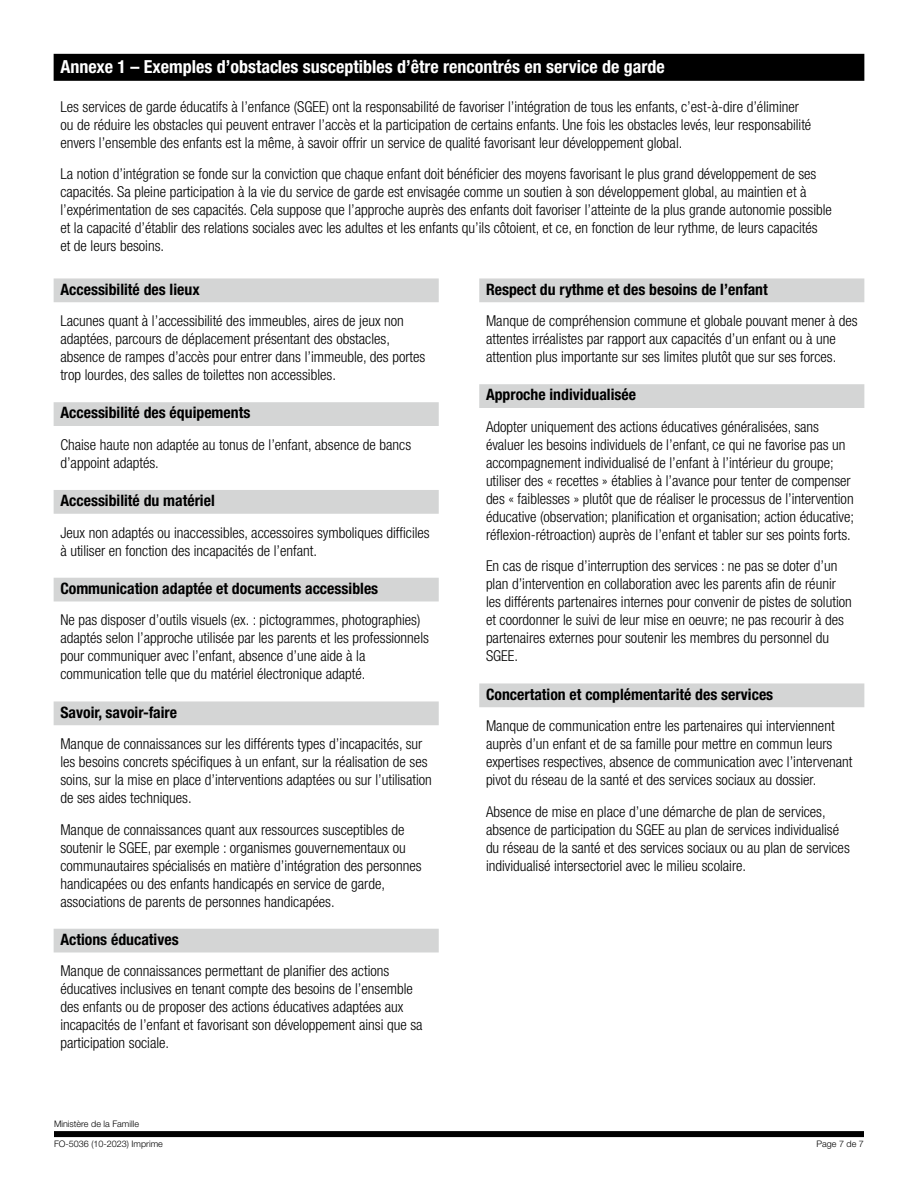
<style>
.page{position:relative;width:918px;height:1188px;background:#fff}
.page>*{position:absolute;margin:0;border:0;box-sizing:border-box;transform-origin:0 0}
.t1{font:700 condensed 18px "Helvetica Neue LT Std";color:#fff}
.t2{font:700 condensed 15.75px "Helvetica Neue LT Std";color:#000}
.t3{font:300 condensed 15px/18px "Helvetica Neue LT Std";color:#000}
.t4{font:300 9px "Helvetica Neue LT Std";color:#000}
</style>
<div class="page">
<div style="left:54px;top:1131px;width:810px;height:6px;background:#000"></div>
<div style="left:54px;top:54px;width:810px;height:27px;background:#000"></div>
<div style="left:54px;top:278px;width:385px;height:24px;background:#d4d5d5"></div>
<div style="left:54px;top:402px;width:385px;height:24px;background:#d4d5d5"></div>
<div style="left:54px;top:490px;width:385px;height:24px;background:#d4d5d5"></div>
<div style="left:54px;top:578px;width:385px;height:23px;background:#d4d5d5"></div>
<div style="left:54px;top:701px;width:385px;height:24px;background:#d4d5d5"></div>
<div style="left:54px;top:929px;width:385px;height:23px;background:#d4d5d5"></div>
<div style="left:479px;top:278px;width:385px;height:24px;background:#d4d5d5"></div>
<div style="left:479px;top:384px;width:385px;height:24px;background:#d4d5d5"></div>
<div style="left:479px;top:683px;width:385px;height:24px;background:#d4d5d5"></div>
<h2 class="t1" style="left:60px;top:56px;width:606px">Annexe 1 – Exemples d’obstacles susceptibles d’être rencontrés en service de garde</h2>
<p class="t3" style="left:60px;top:97px;width:752px">Les services de garde éducatifs à l’enfance (SGEE) ont la responsabilité de favoriser l’intégration de tous les enfants, c’est-à-dire d’éliminer ou de réduire les obstacles qui peuvent entraver l’accès et la participation de certains enfants. Une fois les obstacles levés, leur responsabilité envers l’ensemble des enfants est la même, à savoir offrir un service de qualité favorisant leur développement global.</p>
<p class="t3" style="left:60px;top:165px;width:773px">La notion d’intégration se fonde sur la conviction que chaque enfant doit bénéficier des moyens favorisant le plus grand développement de ses capacités. Sa pleine participation à la vie du service de garde est envisagée comme un soutien à son développement global, au maintien et à l’expérimentation de ses capacités. Cela suppose que l’approche auprès des enfants doit favoriser l’atteinte de la plus grande autonomie possible et la capacité d’établir des relations sociales avec les adultes et les enfants qu’ils côtoient, et ce, en fonction de leur rythme, de leurs capacités<br>et de leurs besoins.</p>
<h3 class="t2" style="left:60px;top:280px;width:141px">Accessibilité des lieux</h3>
<p class="t3" style="left:60px;top:312px;width:367px">Lacunes quant à l’accessibilité des immeubles, aires de jeux non adaptées, parcours de déplacement présentant des obstacles, absence de rampes d’accès pour entrer dans l’immeuble, des portes trop lourdes, des salles de toilettes non accessibles.</p>
<h3 class="t2" style="left:60px;top:403px;width:192px">Accessibilité des équipements</h3>
<p class="t3" style="left:60px;top:436px;width:352px">Chaise haute non adaptée au tonus de l’enfant, absence de bancs d’appoint adaptés.</p>
<h3 class="t2" style="left:60px;top:491px;width:156px">Accessibilité du matériel</h3>
<p class="t3" style="left:60px;top:523px;width:371px">Jeux non adaptés ou inaccessibles, accessoires symboliques difficiles à utiliser en fonction des incapacités de l’enfant.</p>
<h3 class="t2" style="left:60px;top:579px;width:319px">Communication adaptée et documents accessibles</h3>
<p class="t3" style="left:60px;top:611px;width:370px">Ne pas disposer d’outils visuels (ex. : pictogrammes, photographies) adaptés selon l’approche utilisée par les parents et les professionnels pour communiquer avec l’enfant, absence d’une aide à la communication telle que du matériel électronique adapté.</p>
<h3 class="t2" style="left:60px;top:703px;width:118px">Savoir, savoir-faire</h3>
<p class="t3" style="left:60px;top:735px;width:373px">Manque de connaissances sur les différents types d’incapacités, sur les besoins concrets spécifiques à un enfant, sur la réalisation de ses soins, sur la mise en place d’interventions adaptées ou sur l’utilisation de ses aides techniques.</p>
<p class="t3" style="left:60px;top:820px;width:363px">Manque de connaissances quant aux ressources susceptibles de soutenir le SGEE, par exemple : organismes gouvernementaux ou communautaires spécialisés en matière d’intégration des personnes handicapées ou des enfants handicapés en service de garde, associations de parents de personnes handicapées.</p>
<h3 class="t2" style="left:60px;top:930px;width:120px">Actions éducatives</h3>
<p class="t3" style="left:60px;top:962px;width:364px">Manque de connaissances permettant de planifier des actions éducatives inclusives en tenant compte des besoins de l’ensemble des enfants ou de proposer des actions éducatives adaptées aux incapacités de l’enfant et favorisant son développement ainsi que sa participation sociale.</p>
<h3 class="t2" style="left:486px;top:280px;width:283px">Respect du rythme et des besoins de l’enfant</h3>
<p class="t3" style="left:486px;top:312px;width:373px">Manque de compréhension commune et globale pouvant mener à des attentes irréalistes par rapport aux capacités d’un enfant ou à une attention plus importante sur ses limites plutôt que sur ses forces.</p>
<h3 class="t2" style="left:486px;top:385px;width:152px">Approche individualisée</h3>
<p class="t3" style="left:486px;top:418px;width:369px">Adopter uniquement des actions éducatives généralisées, sans évaluer les besoins individuels de l’enfant, ce qui ne favorise pas un accompagnement individualisé de l’enfant à l’intérieur du groupe; utiliser des « recettes » établies à l’avance pour tenter de compenser des « faiblesses » plutôt que de réaliser le processus de l’intervention éducative (observation; planification et organisation; action éducative; réflexion-rétroaction) auprès de l’enfant et tabler sur ses points forts.</p>
<p class="t3" style="left:486px;top:557px;width:367px">En cas de risque d’interruption des services : ne pas se doter d’un plan d’intervention en collaboration avec les parents afin de réunir les différents partenaires internes pour convenir de pistes de solution et coordonner le suivi de leur mise en oeuvre; ne pas recourir à des partenaires externes pour soutenir les membres du personnel du SGEE.</p>
<h3 class="t2" style="left:486px;top:685px;width:289px">Concertation et complémentarité des services</h3>
<p class="t3" style="left:486px;top:717px;width:368px">Manque de communication entre les partenaires qui interviennent auprès d’un enfant et de sa famille pour mettre en commun leurs expertises respectives, absence de communication avec l’intervenant pivot du réseau de la santé et des services sociaux au dossier.</p>
<p class="t3" style="left:486px;top:802px;width:365px">Absence de mise en place d’une démarche de plan de services, absence de participation du SGEE au plan de services individualisé du réseau de la santé et des services sociaux ou au plan de services individualisé intersectoriel avec le milieu scolaire.</p>
<p class="t4" style="left:54px;top:1119px;width:87px">Ministère de la Famille</p>
<p class="t4" style="left:54px;top:1138px;width:110px">FO-5036 (10-2023) Imprime</p>
<p class="t4" style="left:817px;top:1138px;width:49px">Page 7 de 7</p>
</div>
